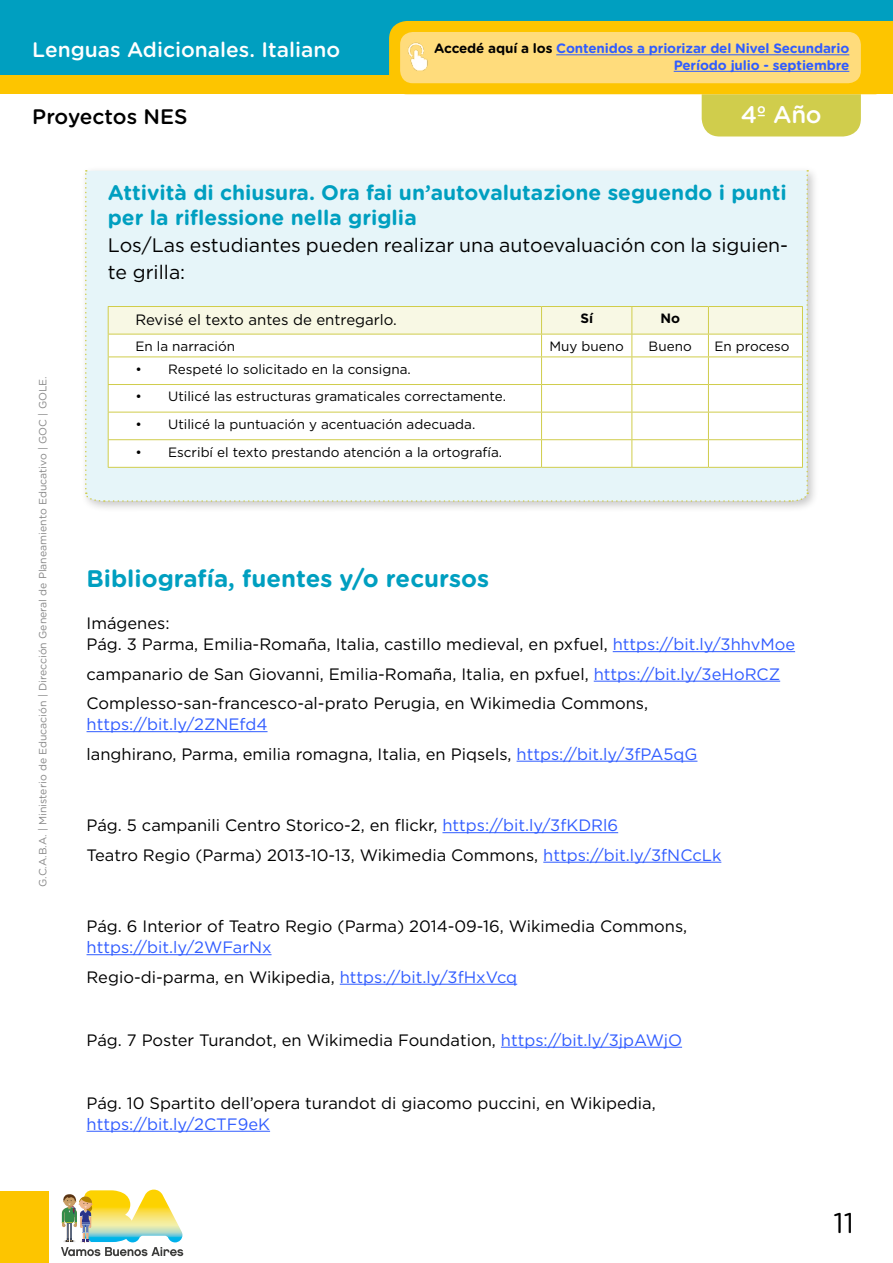
<style>
.page{position:relative;width:893px;height:1263px;background:#fff}
.page>*{position:absolute;margin:0;border:0;box-sizing:border-box;transform-origin:0 0}
.t1{font:28.5px "Gotham Rounded";color:#000}
.t2{font:700 24px "Gotham Rounded";color:#009fc0}
.t3{font:500 24px "Gotham Rounded";color:#fff}
.t4{font:700 21px/25.2px "Gotham Rounded";color:#009fc0}
.t5{font:500 21px "Gotham Rounded";color:#fff}
.t6{font:500 21px "Gotham Rounded";color:#000}
.t7{font:19.5px/27px "Gotham";color:#000}
.t8{font:16.5px/29.5px "Gotham";color:#000}
.t9{font:16.5px/29.5px "Gotham";color:#305cff}
.t10{font:15px "Gotham";color:#000}
.t11{font:13.5px "Gotham";color:#000}
.t12{font:700 13.5px/16.5px "Gotham Rounded";letter-spacing:-.01em;color:#305cff;text-align:right}
.t13{font:700 13.5px "Gotham";color:#000}
.t14{font:10.5px "Gotham Rounded";color:#878787}
.s1{color:#000}
.s2{color:#305cff}
</style>
<div class="page">
<div style="left:0;top:0;width:893px;height:78px;background:#009fc0"></div>
<div style="left:0;top:1191px;width:48px;height:72px;background:#fdc500"></div>
<svg style="left:61px;top:1189px;width:122px;height:67px"></svg>
<div style="left:0;top:75px;width:893px;height:19px;background:#fdc500"></div>
<svg style="left:389px;top:21px;width:504px;height:115px"></svg>
<div style="left:400px;top:32px;width:461px;height:51px;background:#ffdc7c;border-radius:13px"></div>
<img style="left:400px;top:33px;width:28px;height:48px">
<hr style="left:556px;top:54px;width:293px;height:1px;background:#305cff">
<hr style="left:674px;top:71px;width:175px;height:1px;background:#305cff">
<div style="left:80px;top:165px;width:739px;height:347px;background:#000;opacity:.22"></div>
<hr style="left:613px;top:651px;width:182px;height:1px;background:#305cff">
<hr style="left:594px;top:681px;width:186px;height:1px;background:#305cff">
<hr style="left:87px;top:731px;width:181px;height:1px;background:#305cff">
<hr style="left:517px;top:761px;width:180px;height:1px;background:#305cff">
<hr style="left:442px;top:832px;width:176px;height:1px;background:#305cff">
<hr style="left:543px;top:862px;width:178px;height:1px;background:#305cff">
<hr style="left:87px;top:954px;width:185px;height:1px;background:#305cff">
<hr style="left:340px;top:984px;width:177px;height:1px;background:#305cff">
<hr style="left:501px;top:1047px;width:181px;height:1px;background:#305cff">
<hr style="left:87px;top:1131px;width:183px;height:1px;background:#305cff">
<svg style="left:84px;top:170px;width:724px;height:332px"></svg>
<hr style="left:108px;top:467px;width:434px;height:1px;background:#d0cd4c">
<hr style="left:542px;top:467px;width:90px;height:1px;background:#d0cd4c">
<hr style="left:632px;top:467px;width:76px;height:1px;background:#d0cd4c">
<hr style="left:708px;top:467px;width:95px;height:1px;background:#d0cd4c">
<p class="t5" style="left:32px;top:35px;width:309px">Lenguas Adicionales. Italiano</p>
<p class="t6" style="left:32px;top:101px;width:157px">Proyectos NES</p>
<p class="t12" style="left:434px;top:40px;width:417px"><span class="s1">Accedé aquí a los</span> Contenidos a priorizar del Nivel Secundario<br>Período julio - septiembre</p>
<h2 class="t3" style="left:741px;top:97px;width:82px">4º Año</h2>
<p class="t14" style="left:36px;top:887px;width:512px;rotate:-90deg">G.C.A.B.A. | Ministerio de Educación | Dirección General de Planeamiento Educativo | GOC | GOLE.</p>
<p class="t4" style="left:108px;top:179px;width:680px">Attività di chiusura. Ora fai un’autovalutazione seguendo i punti per la riflessione nella griglia</p>
<p class="t7" style="left:108px;top:231px;width:682px">Los/Las estudiantes pueden realizar una autoevaluación con la siguien&shy;te grilla:</p>
<p class="t10" style="left:135px;top:310px;width:263px">Revisé el texto antes de entregarlo.</p>
<p class="t13" style="left:580px;top:310px;width:14px">Sí</p>
<p class="t13" style="left:660px;top:310px;width:21px">No</p>
<p class="t11" style="left:135px;top:337px;width:101px">En la narración</p>
<p class="t11" style="left:549px;top:337px;width:76px">Muy bueno</p>
<p class="t11" style="left:649px;top:337px;width:45px">Bueno</p>
<p class="t11" style="left:714px;top:337px;width:77px">En proceso</p>
<p class="t11" style="left:135px;top:360px;width:277px">• Respeté lo solicitado en la consigna.</p>
<p class="t11" style="left:135px;top:388px;width:372px">• Utilicé las estructuras gramaticales correctamente.</p>
<p class="t11" style="left:135px;top:415px;width:341px">• Utilicé la puntuación y acentuación adecuada.</p>
<p class="t11" style="left:135px;top:443px;width:368px">• Escribí el texto prestando atención a la ortografía.</p>
<h2 class="t2" style="left:87px;top:561px;width:404px">Bibliografía, fuentes y/o recursos</h2>
<p class="t8" style="left:87px;top:612px;width:710px;line-height:21px">Imágenes:<br>Pág. 3 Parma, Emilia-Romaña, Italia, castillo medieval, en pxfuel, <span class="s2">https://bit.ly/3hhvMoe</span></p>
<p class="t8" style="left:87px;top:658px;width:695px">campanario de San Giovanni, Emilia-Romaña, Italia, en pxfuel, <span class="s2">https://bit.ly/3eHoRCZ<br></span>Complesso-san-francesco-al-prato Perugia, en Wikimedia Commons,</p>
<p class="t8" style="left:87px;top:709px;width:612px"><span class="s2">https://bit.ly/2ZNEfd4<br></span>langhirano, Parma, emilia romagna, Italia, en Piqsels, <span class="s2">https://bit.ly/3fPA5qG</span></p>
<p class="t8" style="left:87px;top:810px;width:636px">Pág. 5 campanili Centro Storico-2, en flickr, <span class="s2">https://bit.ly/3fKDRl6<br></span>Teatro Regio (Parma) 2013-10-13, Wikimedia Commons, <span class="s2">https://bit.ly/3fNCcLk</span></p>
<p class="t8" style="left:87px;top:911px;width:602px">Pág. 6 Interior of Teatro Regio (Parma) 2014-09-16, Wikimedia Commons,</p>
<p class="t9" style="left:87px;top:932px;width:432px">https://bit.ly/2WFarNx<br><span class="s1">Regio-di-parma, en Wikipedia,</span> https://bit.ly/3fHxVcq</p>
<p class="t8" style="left:87px;top:1025px;width:597px">Pág. 7 Poster Turandot, en Wikimedia Foundation, <span class="s2">https://bit.ly/3jpAWjO</span></p>
<p class="t8" style="left:87px;top:1087px;width:571px">Pág. 10 Spartito dell’opera turandot di giacomo puccini, en Wikipedia,</p>
<p class="t9" style="left:87px;top:1109px;width:185px">https://bit.ly/2CTF9eK</p>
<h1 class="t1" style="left:833px;top:1203px;width:22px">11</h1>
</div>
